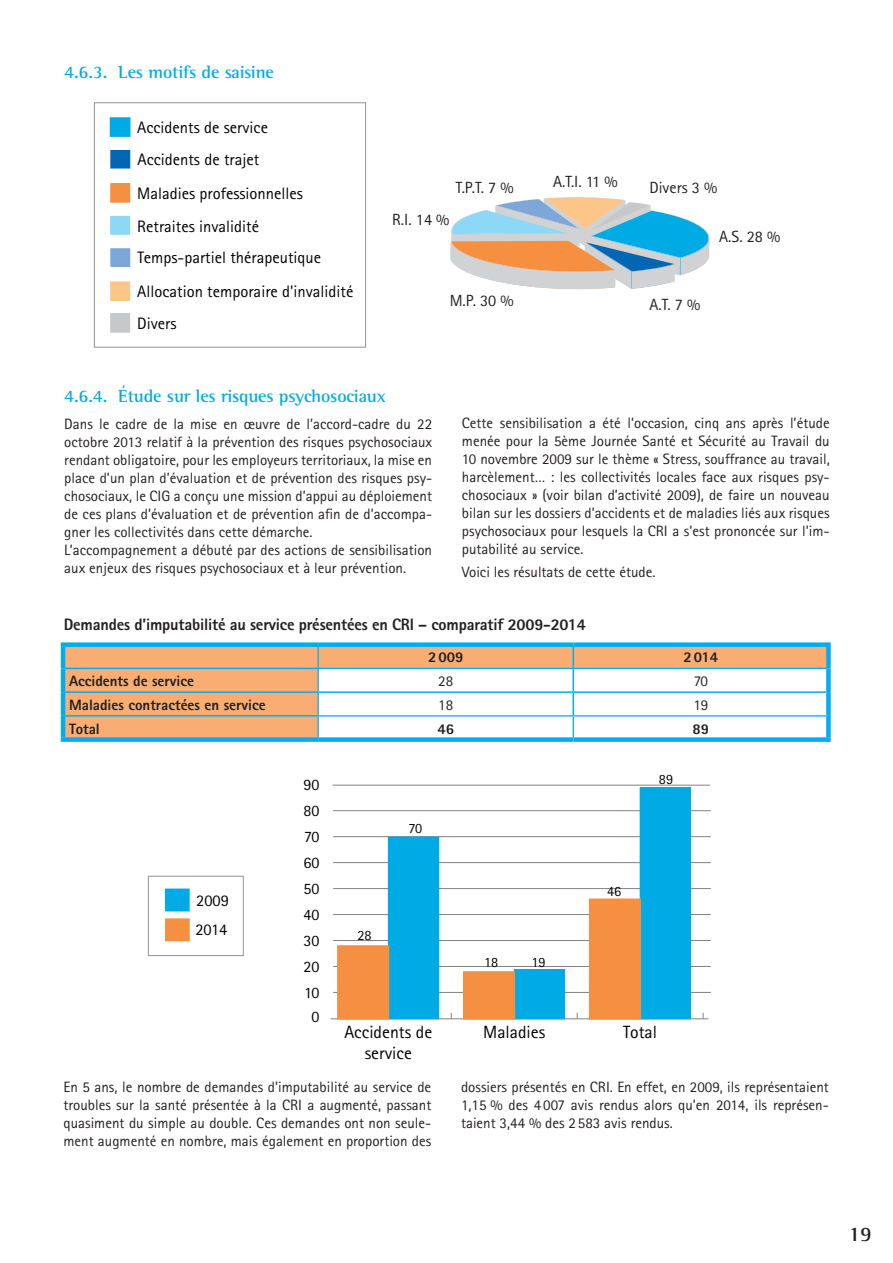
<style>
.page{position:relative;width:893px;height:1263px;background:#fff}
.page>*{position:absolute;margin:0;border:0;box-sizing:border-box;transform-origin:0 0}
.t1{font:700 21px "Rotis Semi Serif";color:#231f20}
.t2{font:700 18px "Rotis Semi Serif";letter-spacing:-.01em;color:#00abe5}
.t3{font:17.7px "Rotis Sans Serif";color:#000}
.t4{font:16.65px "Rotis Sans Serif";color:#000}
.texte_courant{font:800 16.5px "Rotis Sans Serif";letter-spacing:-.01em;color:#231f20}
.t5{font:16.35px "Rotis Sans Serif";color:#000001}
.t6{font:16.2px "Rotis Sans Serif";color:#231f20}
.t7{font:15.9px "Rotis Sans Serif";color:#000}
.t8{font:15px/18px "Rotis Sans Serif";color:#231f20;text-align:justify}
.t9{font:800 15px "Rotis Sans Serif";color:#231f20}
.t10{font:14.25px "Rotis Sans Serif";color:#000}
</style>
<div class="page">
<div style="left:111px;top:282px;width:19px;height:18px;background:#fdc689"></div>
<div style="left:110px;top:282px;width:20px;height:19px;border:1px solid #fdc689"></div>
<div style="left:111px;top:249px;width:19px;height:17px;background:#7ca7d8"></div>
<div style="left:110px;top:248px;width:20px;height:19px;border:1px solid #7ca7d8"></div>
<div style="left:111px;top:216px;width:19px;height:18px;background:#8dd7f7"></div>
<div style="left:110px;top:216px;width:20px;height:19px;border:1px solid #8dd7f7"></div>
<div style="left:94px;top:102px;width:272px;height:246px;border:1px solid #939598"></div>
<div style="left:111px;top:184px;width:19px;height:18px;background:#f68f40"></div>
<div style="left:110px;top:183px;width:20px;height:20px;border:1px solid #f68f40"></div>
<div style="left:111px;top:150px;width:19px;height:18px;background:#0166b3"></div>
<div style="left:110px;top:150px;width:20px;height:18px;border:1px solid #0166b3"></div>
<div style="left:111px;top:118px;width:19px;height:18px;background:#00abe5"></div>
<div style="left:110px;top:117px;width:20px;height:20px;border:2px solid #00abe5"></div>
<div style="left:111px;top:314px;width:19px;height:18px;background:#c7c8ca"></div>
<div style="left:110px;top:313px;width:20px;height:20px;border:1px solid #c7c8ca"></div>
<svg style="left:450px;top:197px;width:259px;height:92px"></svg>
<svg style="left:65px;top:647px;width:761px;height:90px"></svg>
<hr style="left:318px;top:668px;width:255px;height:1px;background:#00aeef">
<hr style="left:573px;top:668px;width:253px;height:1px;background:#00aeef">
<hr style="left:318px;top:715px;width:255px;height:1px;background:#00aeef">
<svg style="left:318px;top:647px;width:1px;height:90px"></svg>
<hr style="left:573px;top:715px;width:253px;height:1px;background:#00aeef">
<hr style="left:65px;top:668px;width:253px;height:1px;background:#00aeef">
<hr style="left:65px;top:691px;width:253px;height:2px;background:#00aeef">
<hr style="left:318px;top:691px;width:255px;height:2px;background:#00aeef">
<hr style="left:573px;top:691px;width:253px;height:2px;background:#00aeef">
<svg style="left:573px;top:647px;width:1px;height:90px"></svg>
<hr style="left:65px;top:715px;width:253px;height:2px;background:#00aeef">
<div style="left:61px;top:642px;width:257px;height:5px;background:#00aeef"></div>
<hr style="left:61px;top:647px;width:4px;height:21px;background:#00aeef">
<div style="left:318px;top:642px;width:255px;height:5px;background:#00aeef"></div>
<div style="left:573px;top:642px;width:258px;height:5px;background:#00aeef"></div>
<div style="left:826px;top:647px;width:5px;height:21px;background:#00aeef"></div>
<hr style="left:61px;top:668px;width:4px;height:24px;background:#00aeef">
<div style="left:826px;top:668px;width:5px;height:24px;background:#00aeef"></div>
<hr style="left:61px;top:692px;width:4px;height:24px;background:#00aeef">
<div style="left:826px;top:692px;width:5px;height:24px;background:#00aeef"></div>
<hr style="left:61px;top:716px;width:4px;height:21px;background:#00aeef">
<div style="left:826px;top:716px;width:5px;height:21px;background:#00aeef"></div>
<div style="left:61px;top:737px;width:257px;height:5px;background:#00aeef"></div>
<div style="left:318px;top:737px;width:255px;height:5px;background:#00aeef"></div>
<div style="left:573px;top:737px;width:258px;height:5px;background:#00aeef"></div>
<hr style="left:331px;top:1018px;width:377px;height:1px;background:#808285">
<hr style="left:333px;top:992px;width:378px;height:1px;background:#808285">
<hr style="left:333px;top:966px;width:378px;height:1px;background:#808285">
<hr style="left:333px;top:940px;width:378px;height:1px;background:#808285">
<hr style="left:333px;top:914px;width:378px;height:1px;background:#808285">
<hr style="left:333px;top:888px;width:378px;height:1px;background:#808285">
<hr style="left:333px;top:862px;width:378px;height:1px;background:#808285">
<hr style="left:333px;top:836px;width:378px;height:1px;background:#808285">
<hr style="left:333px;top:810px;width:378px;height:1px;background:#808285">
<hr style="left:332px;top:785px;width:378px;height:1px;background:#808285">
<div style="left:388px;top:837px;width:51px;height:182px;background:#00abe5"></div>
<div style="left:514px;top:969px;width:51px;height:50px;background:#00abe5"></div>
<div style="left:514px;top:969px;width:51px;height:50px;border:1px solid #00abe5"></div>
<div style="left:640px;top:788px;width:50px;height:231px;background:#00abe5"></div>
<div style="left:640px;top:787px;width:51px;height:232px;border:1px solid #00abe5"></div>
<div style="left:338px;top:946px;width:50px;height:73px;background:#f58f42"></div>
<div style="left:337px;top:945px;width:52px;height:75px;border:2px solid #f58f42"></div>
<div style="left:464px;top:972px;width:50px;height:47px;background:#f58f42"></div>
<div style="left:463px;top:971px;width:52px;height:49px;border:2px solid #f58f42"></div>
<div style="left:590px;top:899px;width:50px;height:120px;background:#f58f42"></div>
<div style="left:589px;top:898px;width:52px;height:122px;border:2px solid #f58f42"></div>
<div style="left:148px;top:876px;width:96px;height:80px;border:1px solid #939598"></div>
<div style="left:166px;top:919px;width:23px;height:22px;background:#f58f42"></div>
<div style="left:165px;top:918px;width:25px;height:23px;border:1px solid #f58f42"></div>
<div style="left:166px;top:889px;width:23px;height:22px;background:#00abe5"></div>
<div style="left:165px;top:888px;width:25px;height:23px;border:1px solid #00abe5"></div>
<p class="t2" style="left:64px;top:61px;width:211px">4.6.3. Les motifs de saisine</p>
<p class="t4" style="left:137px;top:118px;width:132px">Accidents de service</p>
<p class="t4" style="left:137px;top:150px;width:123px">Accidents de trajet</p>
<p class="t4" style="left:137px;top:184px;width:167px">Maladies professionnelles</p>
<p class="t4" style="left:137px;top:216px;width:123px">Retraites invalidité</p>
<p class="t4" style="left:137px;top:248px;width:185px">Temps-partiel thérapeutique</p>
<p class="t4" style="left:137px;top:282px;width:218px">Allocation temporaire d'invalidité</p>
<p class="t4" style="left:137px;top:314px;width:41px">Divers</p>
<p class="t6" style="left:456px;top:178px;width:59px">T.P.T. 7 %</p>
<p class="t6" style="left:553px;top:172px;width:66px">A.T.I. 11 %</p>
<p class="t6" style="left:649px;top:178px;width:69px">Divers 3 %</p>
<p class="t6" style="left:392px;top:210px;width:59px">R.I. 14 %</p>
<p class="t6" style="left:719px;top:227px;width:63px">A.S. 28 %</p>
<p class="t6" style="left:450px;top:291px;width:66px">M.P. 30 %</p>
<p class="t6" style="left:649px;top:295px;width:52px">A.T. 7 %</p>
<p class="t2" style="left:64px;top:385px;width:323px">4.6.4. Étude sur les risques psychosociaux</p>
<p class="t8" style="left:64px;top:415px;width:369px">Dans le cadre de la mise en œuvre de l’accord-cadre du 22 octobre 2013 relatif à la prévention des risques psychosociaux rendant obligatoire, pour les employeurs territoriaux, la mise en place d’un plan d’évaluation et de prévention des risques psy&shy;chosociaux, le CIG a conçu une mission d’appui au déploiement de ces plans d’évaluation et de prévention afin de d’accompa&shy;gner les collectivités dans cette démarche.</p>
<p class="t8" style="left:64px;top:541px;width:369px">L’accompagnement a débuté par des actions de sensibilisation aux enjeux des risques psychosociaux et à leur prévention.</p>
<p class="t8" style="left:462px;top:414px;width:369px">Cette sensibilisation a été l’occasion, cinq ans après l’étude menée pour la 5ème Journée Santé et Sécurité au Travail du 10 novembre 2009 sur le thème « Stress, souffrance au travail, harcèlement… : les collectivités locales face aux risques psy&shy;chosociaux » (voir bilan d’activité 2009), de faire un nouveau bilan sur les dossiers d’accidents et de maladies liés aux risques psychosociaux pour lesquels la CRI a s’est prononcée sur l’im&shy;putabilité au service.</p>
<p class="t8" style="left:462px;top:562px;width:195px">Voici les résultats de cette étude.</p>
<p class="texte_courant" style="left:64px;top:613px;width:523px">Demandes d’imputabilité au service présentées en CRI – comparatif 2009-2014</p>
<p class="t9" style="left:428px;top:648px;width:37px">2009</p>
<p class="t9" style="left:683px;top:648px;width:36px">2014</p>
<p class="t9" style="left:69px;top:671px;width:126px">Accidents de service</p>
<p class="t8" style="left:438px;top:672px;width:16px">28</p>
<p class="t8" style="left:694px;top:672px;width:16px">70</p>
<p class="t9" style="left:69px;top:695px;width:198px">Maladies contractées en service</p>
<p class="t8" style="left:438px;top:695px;width:16px">18</p>
<p class="t8" style="left:693px;top:695px;width:16px">19</p>
<p class="t9" style="left:69px;top:719px;width:32px">Total</p>
<p class="t9" style="left:437px;top:719px;width:18px">46</p>
<p class="t9" style="left:692px;top:719px;width:18px">89</p>
<p class="t5" style="left:196px;top:890px;width:34px">2009</p>
<p class="t5" style="left:195px;top:920px;width:34px">2014</p>
<p class="t7" style="left:304px;top:775px;width:17px">90</p>
<p class="t7" style="left:304px;top:801px;width:17px">80</p>
<p class="t7" style="left:304px;top:827px;width:17px">70</p>
<p class="t7" style="left:304px;top:853px;width:17px">60</p>
<p class="t7" style="left:304px;top:879px;width:17px">50</p>
<p class="t7" style="left:304px;top:905px;width:17px">40</p>
<p class="t7" style="left:304px;top:931px;width:17px">30</p>
<p class="t7" style="left:304px;top:957px;width:17px">20</p>
<p class="t7" style="left:304px;top:983px;width:17px">10</p>
<p class="t7" style="left:311px;top:1007px;width:9px">0</p>
<p class="t10" style="left:408px;top:819px;width:15px">70</p>
<p class="t10" style="left:357px;top:927px;width:16px">28</p>
<p class="t10" style="left:484px;top:953px;width:16px">18</p>
<p class="t10" style="left:531px;top:953px;width:16px">19</p>
<p class="t10" style="left:659px;top:771px;width:16px">89</p>
<p class="t10" style="left:607px;top:883px;width:16px">46</p>
<p class="t3" style="left:344px;top:1021px;width:89px">Accidents de</p>
<p class="t3" style="left:483px;top:1021px;width:64px">Maladies</p>
<p class="t3" style="left:623px;top:1021px;width:35px">Total</p>
<p class="t3" style="left:365px;top:1042px;width:49px">service</p>
<p class="t8" style="left:63px;top:1078px;width:369px">En 5 ans, le nombre de demandes d’imputabilité au service de troubles sur la santé présentée à la CRI a augmenté, passant quasiment du simple au double. Ces demandes ont non seule&shy;ment augmenté en nombre, mais également en proportion des</p>
<p class="t8" style="left:461px;top:1078px;width:369px">dossiers présentés en CRI. En effet, en 2009, ils représentaient 1,15 % des 4 007 avis rendus alors qu’en 2014, ils représen&shy;taient 3,44 % des 2 583 avis rendus.</p>
<h1 class="t1" style="left:848px;top:1221px;width:25px">19</h1>
</div>
